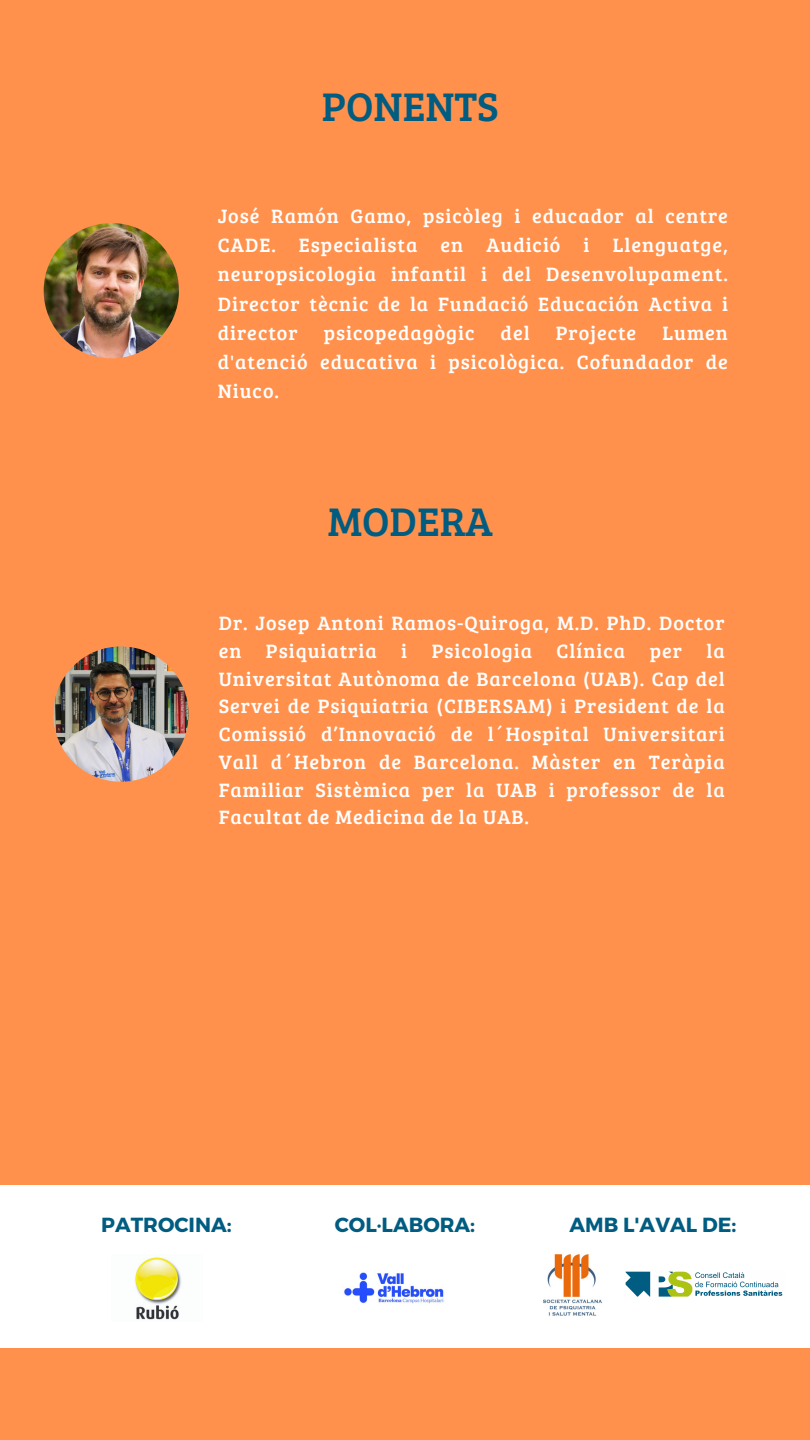
<style>
.page{position:relative;width:810px;height:1440px;background:#ff914d}
.page>*{position:absolute;margin:0;border:0;box-sizing:border-box;transform-origin:0 0}
.t1{font:41.3px "Bree Serif";color:#015c81}
.t2{font:700 20.4px "Montserrat";color:#015c81}
.t3{font:20px/27.8px "Bree Serif";letter-spacing:.05em;color:#fff;text-align:justify}
</style>
<div class="page">
<img style="left:44px;top:223px;width:135px;height:135px;border-radius:50%">
<img style="left:53px;top:646px;width:136px;height:136px;border-radius:50%">
<div style="left:0;top:1185px;width:810px;height:163px;background:#fff"></div>
<img style="left:135px;top:1257px;width:46px;height:63px">
<img style="left:344px;top:1272px;width:100px;height:32px">
<img style="left:543px;top:1254px;width:59px;height:62px">
<svg style="left:625px;top:1272px;width:25px;height:25px"></svg>
<svg style="left:659px;top:1272px;width:123px;height:25px"></svg>
<h3 class="t1" style="left:322px;top:77px;width:178px">PONENTS</h3>
<p class="t3" style="left:218px;top:200px;width:512px;line-height:29.2px">José Ramón Gamo, psicòleg i educador al centre CADE. Especialista en Audició i Llenguatge, neuropsicologia infantil i del Desenvolupament.<br>Director tècnic de la Fundació Educación Activa i director</p>
<p class="t3" style="left:324px;top:318px;width:152px">psicopedagògic</p>
<p class="t3" style="left:501px;top:318px;width:30px">del</p>
<p class="t3" style="left:556px;top:318px;width:82px">Projecte</p>
<p class="t3" style="left:218px;top:317px;width:512px;line-height:29.2px;text-indent:445px">Lumen d'atenció educativa i psicològica. Cofundador de Niuco.</p>
<p class="t1" style="left:328px;top:492px;width:167px">MODERA</p>
<h1 class="t3" style="left:219px;top:608px;width:508px">Dr. Josep Antoni Ramos-Quiroga, M.D. PhD. Doctor en Psiquiatria i Psicologia Clínica per la Universitat Autònoma de Barcelona (UAB). Cap del Servei de Psiquiatria (CIBERSAM) i President de la Comissió d’Innovació de l´Hospital Universitari Vall d´Hebron de Barcelona. Màster en Teràpia Familiar Sistèmica per la UAB i professor de la Facultat de Medicina de la UAB.</h1>
<h3 class="t2" style="left:101px;top:1211px;width:132px">PATROCINA:</h3>
<p class="t2" style="left:335px;top:1211px;width:142px">COL·LABORA:</p>
<h3 class="t2" style="left:570px;top:1211px;width:168px">AMB L'AVAL DE:</h3>
</div>
